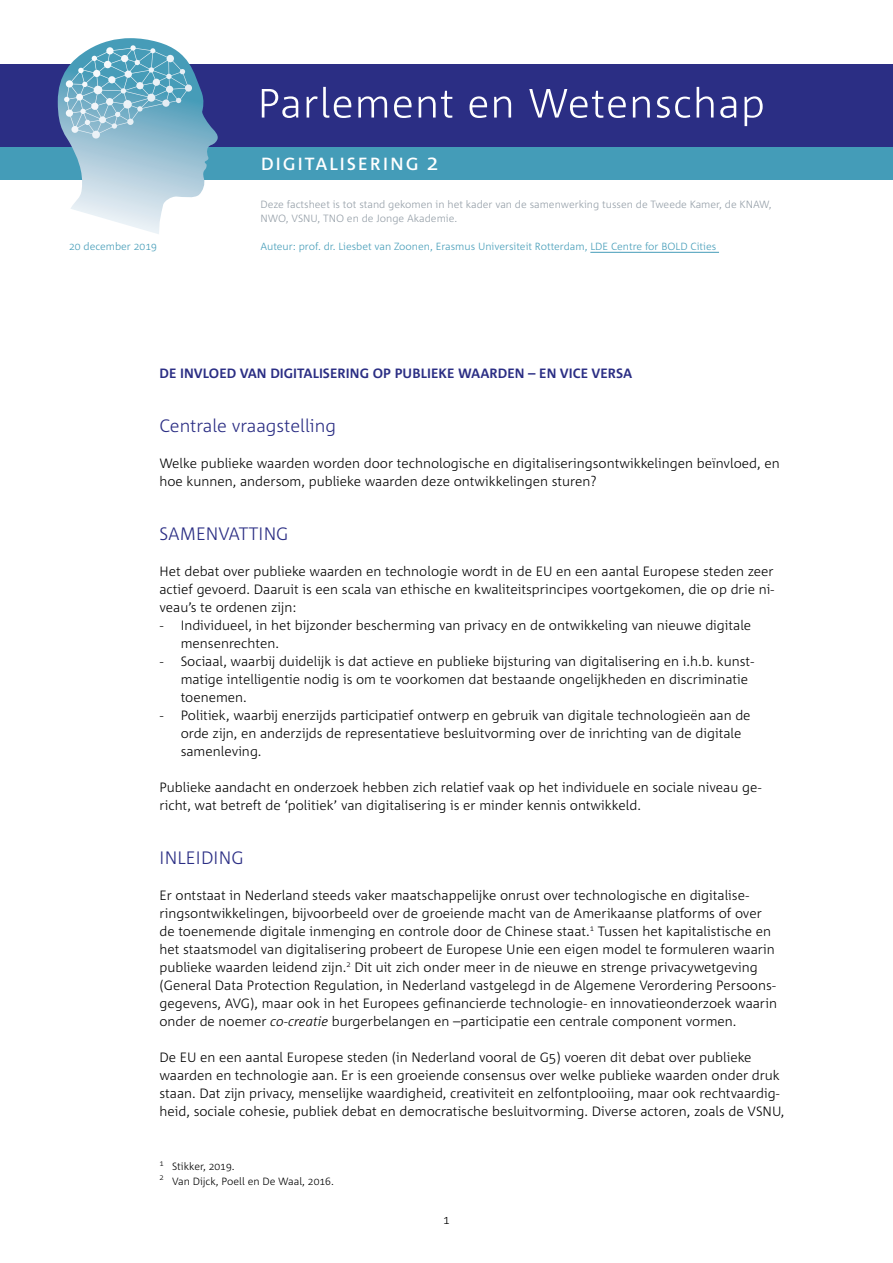
<style>
.page{position:relative;width:893px;height:1263px;background:#fff}
.page>*{position:absolute;margin:0;border:0;box-sizing:border-box;transform-origin:0 0}
.t1{font:21px "Corpid C1 s";letter-spacing:.05em;color:#fff}
.t2{font:300 18px "Corpid C1 s";color:#2b2e84}
.t3{font:300 13.5px/18px "Corpid C1 s";color:#000}
.t4{font:700 13.5px "Corpid C1 s";color:#2b2e84}
.t5{font:300 12px "Corpid C1 s";color:#000}
.t6{font:300 10.5px/14.2px "Corpid C1 s";color:#949ea7}
.t7{font:300 10.5px "Corpid C1 s";color:#000}
.t8{font:300 10.5px "Corpid C1 s";color:#449cb8}
.t9{font:300 10.35px "Corpid C1 s";color:#449cb8}
.t10{font:300 7.8px "Corpid C1 s";color:#000}
.s1{font-style:italic}
</style>
<div class="page">
<div style="left:0;top:147px;width:893px;height:32px;background:#449cb8"></div>
<div style="left:0;top:65px;width:893px;height:82px;background:#2b2e84"></div>
<svg style="left:262px;top:89px;width:36px;height:29px"></svg>
<svg style="left:307px;top:87px;width:44px;height:31px"></svg>
<svg style="left:358px;top:96px;width:29px;height:22px"></svg>
<svg style="left:394px;top:96px;width:18px;height:22px"></svg>
<svg style="left:419px;top:91px;width:33px;height:27px"></svg>
<svg style="left:470px;top:96px;width:17px;height:22px"></svg>
<svg style="left:494px;top:96px;width:17px;height:22px"></svg>
<svg style="left:529px;top:89px;width:97px;height:29px"></svg>
<svg style="left:633px;top:96px;width:17px;height:22px"></svg>
<svg style="left:657px;top:96px;width:33px;height:22px"></svg>
<svg style="left:697px;top:87px;width:17px;height:31px"></svg>
<svg style="left:720px;top:96px;width:16px;height:22px"></svg>
<svg style="left:744px;top:96px;width:19px;height:30px"></svg>
<svg style="left:58px;top:38px;width:161px;height:196px"></svg>
<hr style="left:590px;top:252px;width:129px;height:1px;background:#449cb8">
<p class="t8" style="left:69px;top:240px;width:89px">20 december 2019</p>
<h1 class="t1" style="left:260px;top:149px;width:179px">DIGITALISERING 2</h1>
<p class="t6" style="left:260px;top:196px;width:513px">Deze factsheet is tot stand gekomen in het kader van de samenwerking tussen de Tweede Kamer, de KNAW,<br>NWO, VSNU, TNO en de Jonge Akademie.</p>
<p class="t9" style="left:260px;top:240px;width:457px">Auteur: prof. dr. Liesbet van Zoonen, Erasmus Universiteit Rotterdam, LDE Centre for BOLD Cities</p>
<p class="t4" style="left:159px;top:365px;width:474px">DE INVLOED VAN DIGITALISERING OP PUBLIEKE WAARDEN – EN VICE VERSA</p>
<h2 class="t2" style="left:159px;top:414px;width:178px">Centrale vraagstelling</h2>
<p class="t3" style="left:159px;top:454px;width:622px">Welke publieke waarden worden door technologische en digitaliseringsontwikkelingen beïnvloed, en hoe kunnen, andersom, publieke waarden deze ontwikkelingen sturen?</p>
<h2 class="t2" style="left:159px;top:522px;width:131px">SAMENVATTING</h2>
<p class="t3" style="left:159px;top:562px;width:616px;text-align:justify">Het debat over publieke waarden en technologie wordt in de EU en een aantal Europese steden zeer actief gevoerd. Daaruit is een scala van ethische en kwaliteitsprincipes voortgekomen, die op drie ni&shy;veau’s te ordenen zijn:</p>
<p class="t3" style="left:181px;top:616px;width:572px;text-indent:-21px">- Individueel, in het bijzonder bescherming van privacy en de ontwikkeling van nieuwe digitale mensenrechten.</p>
<p class="t3" style="left:181px;top:652px;width:574px;text-indent:-21px">- Sociaal, waarbij duidelijk is dat actieve en publieke bijsturing van digitalisering en i.h.b. kunst&shy;matige intelligentie nodig is om te voorkomen dat bestaande ongelijkheden en discriminatie toenemen.</p>
<p class="t3" style="left:181px;top:706px;width:571px;text-indent:-21px">- Politiek, waarbij enerzijds participatief ontwerp en gebruik van digitale technologieën aan de orde zijn, en anderzijds de representatieve besluitvorming over de inrichting van de digitale samenleving.</p>
<p class="t3" style="left:159px;top:778px;width:603px">Publieke aandacht en onderzoek hebben zich relatief vaak op het individuele en sociale niveau ge&shy;richt, wat betreft de ‘politiek’ van digitalisering is er minder kennis ontwikkeld.</p>
<h2 class="t2" style="left:159px;top:846px;width:86px">INLEIDING</h2>
<p class="t3" style="left:159px;top:886px;width:619px">Er ontstaat in Nederland steeds vaker maatschappelijke onrust over technologische en digitalise&shy;ringsontwikkelingen, bijvoorbeeld over de groeiende macht van de Amerikaanse platforms of over de toenemende digitale inmenging en controle door de Chinese staat.<sup>1</sup> Tussen het kapitalistische en het staatsmodel van digitalisering probeert de Europese Unie een eigen model te formuleren waarin publieke waarden leidend zijn.<sup>2</sup> Dit uit zich onder meer in de nieuwe en strenge privacywetgeving (General Data Protection Regulation, in Nederland vastgelegd in de Algemene Verordering Persoons&shy;gegevens, AVG), maar ook in het Europees gefinancierde technologie- en innovatieonderzoek waarin onder de noemer <span class="s1">co-creatie</span> burgerbelangen en –participatie een centrale component vormen.</p>
<p class="t3" style="left:159px;top:1048px;width:627px">De EU en een aantal Europese steden (in Nederland vooral de G5) voeren dit debat over publieke waarden en technologie aan. Er is een groeiende consensus over welke publieke waarden onder druk staan. Dat zijn privacy, menselijke waardigheid, creativiteit en zelfontplooiing, maar ook rechtvaardig&shy;heid, sociale cohesie, publiek debat en democratische besluitvorming. Diverse actoren, zoals de VSNU,</p>
<p class="t10" style="left:159px;top:1158px;width:6px">1</p>
<p class="t7" style="left:172px;top:1160px;width:64px">Stikker, 2019.</p>
<p class="t10" style="left:159px;top:1172px;width:6px">2</p>
<p class="t7" style="left:172px;top:1174px;width:163px">Van Dijck, Poell en De Waal, 2016.</p>
<p class="t5" style="left:443px;top:1212px;width:8px">1</p>
</div>
